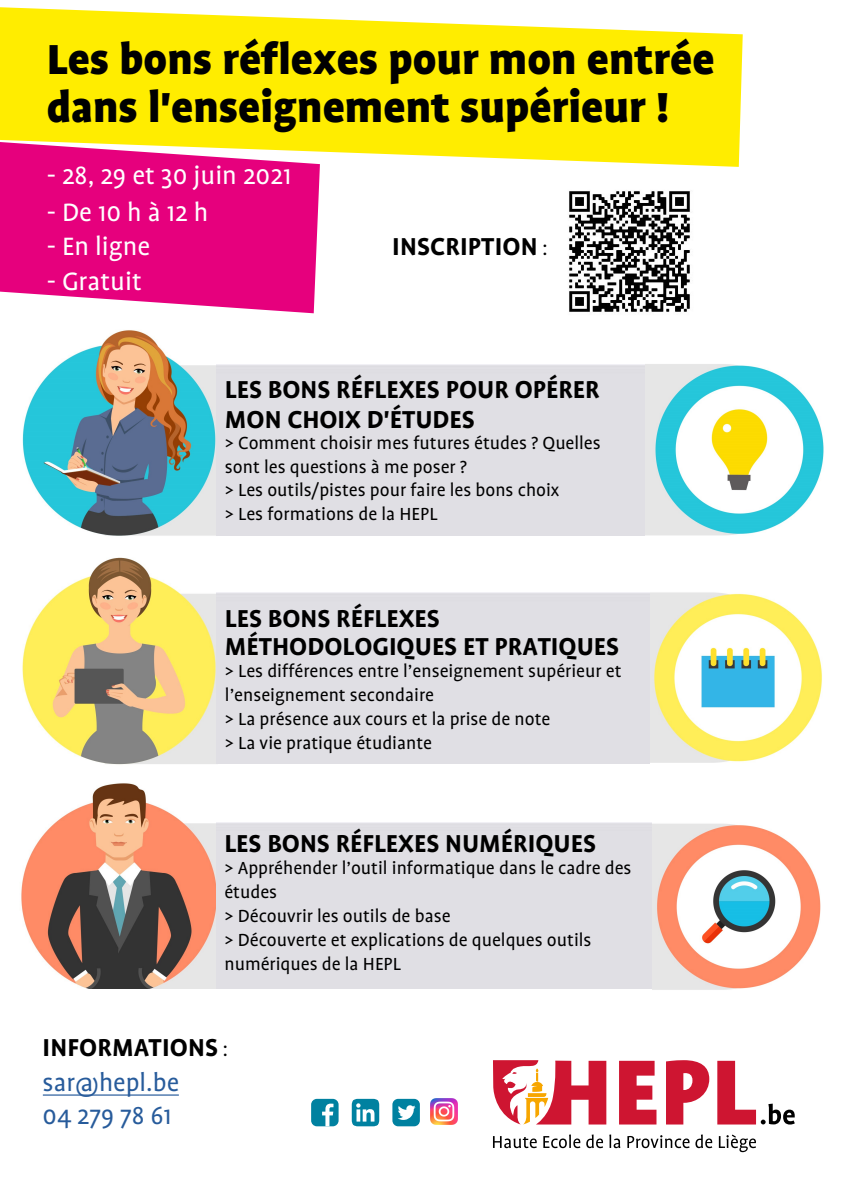
<style>
.page{position:relative;width:842px;height:1191px;background:#fff}
.page>*{position:absolute;margin:0;border:0;box-sizing:border-box;transform-origin:0 0}
.t1{font:900 48px/48px "Profile OT";color:#000}
.t2{font:28.7px/36.8px "Profile OT";color:#fff}
.t3{font:700 28px/30.3px "Profile OT";color:#000}
.t4{font:28px/33.7px "Profile OT";color:#275b9b}
.t5{font:20px/24px "Profile OT";color:#000}
.s1{font-weight:400;font-size:22px}
.s2{font-weight:700;color:#000}
.s3{font-size:22px;color:#000}
</style>
<div class="page">
<svg style="left:392px;top:1098px;width:28px;height:28px"></svg>
<svg style="left:393px;top:1099px;width:26px;height:26px"></svg>
<svg style="left:352px;top:1098px;width:27px;height:28px"></svg>
<svg style="left:353px;top:1099px;width:25px;height:26px"></svg>
<div style="left:311px;top:1098px;width:28px;height:28px;background:#0081a0;border-radius:6px"></div>
<svg style="left:322px;top:1103px;width:11px;height:23px"></svg>
<svg style="left:493px;top:1134px;width:263px;height:18px"></svg>
<svg style="left:493px;top:1060px;width:302px;height:64px"></svg>
<svg style="left:0;top:173px;width:320px;height:140px;background:#e81587"></svg>
<svg style="left:0;top:7px;width:743px;height:166px;background:#fde32d"></svg>
<hr style="left:43px;top:1094px;width:136px;height:1px;background:#275b9b">
<img style="left:21px;top:330px;width:196px;height:658px">
<img style="left:646px;top:364px;width:178px;height:172px">
<img style="left:650px;top:592px;width:172px;height:171px">
<img style="left:652px;top:823px;width:169px;height:167px">
<img style="left:569px;top:191px;width:121px;height:121px">
<img style="left:431px;top:1098px;width:26px;height:26px">
<h1 class="t1" style="left:47px;top:36px;width:669px">Les bons réflexes pour mon entrée dans l'enseignement supérieur !</h1>
<h2 class="t2" style="left:47px;top:157px;width:246px">- 28, 29 et 30 juin 2021 -De 10h à 12h</h2>
<h2 class="t2" style="left:47px;top:229px;width:105px">- En ligne</h2>
<h2 class="t2" style="left:47px;top:263px;width:97px">- Gratuit</h2>
<h3 class="t3" style="left:392px;top:232px;width:157px">INSCRIPTION <span class="s1">:</span></h3>
<h3 class="t3" style="left:225px;top:375px;width:376px">LES BONS RÉFLEXES POUR OPÉRER<br>MON CHOIX D'ÉTUDES</h3>
<p class="t5" style="left:225px;top:432px;width:377px;line-height:23.5px">&gt; Comment choisir mes futures études ? Quelles sont les questions à me poser ?<br>&gt; Les outils/pistes pour faire les bons choix<br>&gt; Les formations de la HEPL</p>
<h3 class="t3" style="left:225px;top:605px;width:396px;line-height:28px">LES BONS RÉFLEXES<br>MÉTHODOLOGIQUES ET PRATIQUES</h3>
<p class="t5" style="left:225px;top:659px;width:398px">&gt; Les différences entre l’enseignement supérieur et l’enseignement secondaire<br>&gt; La présence aux cours et la prise de note<br>&gt; La vie pratique étudiante</p>
<h3 class="t3" style="left:224px;top:829px;width:373px">LES BONS RÉFLEXES NUMÉRIQUES</h3>
<p class="t5" style="left:224px;top:856px;width:409px">&gt; Appréhender l’outil informatique dans le cadre des études<br>&gt; Découvrir les outils de base<br>&gt; Découverte et explications de quelques outils numériques de la HEPL</p>
<h3 class="t4" style="left:43px;top:1031px;width:187px"><span class="s2">INFORMATIONS</span> <span class="s3">: </span>sar@hepl.be<br>04 279 78 61</h3>
</div>
